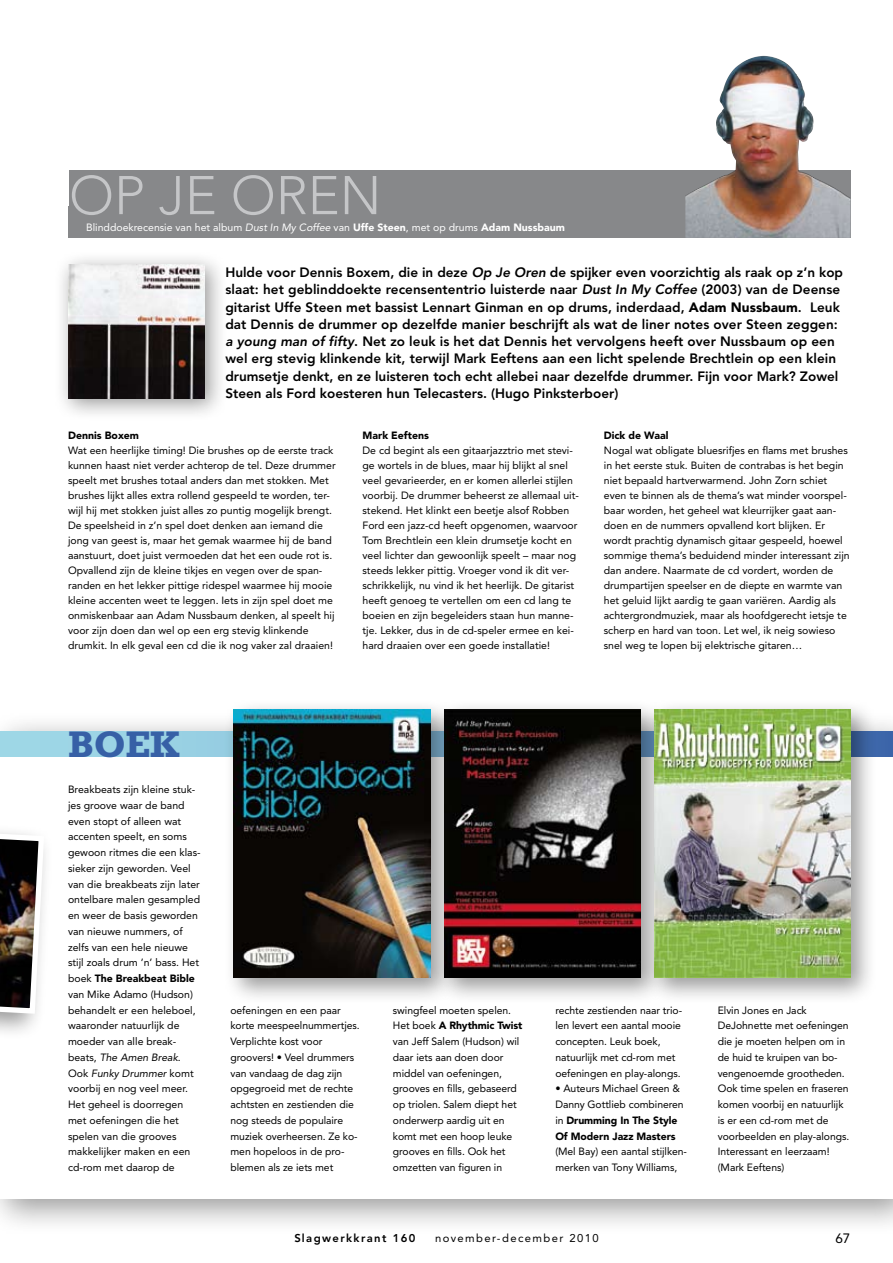
<style>
.page{position:relative;width:893px;height:1263px;background:#fff}
.page>*{position:absolute;margin:0;border:0;box-sizing:border-box;transform-origin:0 0}
.t1{font:300 53.85px "Avenir LT Std";color:#c5c6c8}
.t2{font:700 37.5px "Rockwell Std";color:#3760a6}
.t3{font:800 13.5px/17.2px "Avenir LT Std";letter-spacing:.005em;color:#000}
.t4{font:13.5px "Avenir LT Std";color:#000}
.t5{font:11.25px "Avenir LT Std";letter-spacing:.125em;color:#000}
.t6{font:800 11.25px "Avenir LT Std";letter-spacing:.125em;color:#000}
.t7{font:10.5px/15.8px "Avenir LT Std";color:#000}
.t8{font:10.5px "Avenir LT Std";color:#fff}
.t9{font:900 10.5px "Avenir LT Std";color:#000}
.s1{font-style:italic}
.s2{font-weight:900}
</style>
<div class="page">
<div style="left:0;top:710px;width:893px;height:524px;background:#000;opacity:.4"></div>
<div style="left:0;top:731px;width:893px;height:468px;background:#fff"></div>
<svg style="left:0;top:731px;width:893px;height:26px;background:#94cbe0"></svg>
<svg style="left:68px;top:170px;width:782px;height:68px;background:#8a8787"></svg>
<img style="left:731px;top:56px;width:34px;height:17px">
<div style="left:53px;top:249px;width:174px;height:171px;background:#000;opacity:.4"></div>
<img style="left:68px;top:265px;width:137px;height:134px">
<div style="left:0;top:810px;width:52px;height:229px;background:#000;opacity:.4"></div>
<img style="left:0;top:818px;width:47px;height:198px">
<div style="left:223px;top:698px;width:233px;height:305px;background:#000;opacity:.4"></div>
<img style="left:234px;top:709px;width:196px;height:268px">
<div style="left:433px;top:698px;width:233px;height:305px;background:#000;opacity:.4"></div>
<img style="left:444px;top:709px;width:196px;height:268px">
<div style="left:643px;top:698px;width:233px;height:305px;background:#000;opacity:.4"></div>
<img style="left:654px;top:709px;width:196px;height:268px">
<h1 class="t1" style="left:69px;top:164px;width:314px">OP JE OREN</h1>
<p class="t8" style="left:86px;top:221px;width:480px">Blinddoekrecensie van het album <span class="s1">Dust In My Coffee</span> van <span class="s2">Uffe Steen</span>, met op drums <span class="s2">Adam Nussbaum</span></p>
<p class="t3" style="left:225px;top:264px;width:619px">Hulde voor Dennis Boxem, die in deze <span class="s1">Op Je Oren</span> de spijker even voorzichtig als raak op z’n kop slaat: het geblinddoekte recensententrio luisterde naar <span class="s1">Dust In My Coffee</span> (2003) van de Deense gitarist Uffe Steen met bassist Lennart Ginman en op drums, inderdaad, <span class="s2">Adam Nussbaum</span>. Leuk dat Dennis de drummer op dezelfde manier beschrijft als wat de liner notes over Steen zeggen: <span class="s1">a young man of fifty</span>. Net zo leuk is het dat Dennis het vervolgens heeft over Nussbaum op een wel erg stevig klinkende kit, terwijl Mark Eeftens aan een licht spelende Brechtlein op een klein drumsetje denkt, en ze luisteren toch echt allebei naar dezelfde drummer. Fijn voor Mark? Zowel Steen als Ford koesteren hun Telecasters. (Hugo Pinksterboer)</p>
<p class="t9" style="left:68px;top:428px;width:72px">Dennis Boxem</p>
<p class="t7" style="left:68px;top:442px;width:269px;line-height:15px">Wat een heerlijke timing! Die brushes op de eerste track kunnen haast niet verder achterop de tel. Deze drummer speelt met brushes totaal anders dan met stokken. Met brushes lijkt alles extra rollend gespeeld te worden, ter&shy;wijl hij met stokken juist alles zo puntig mogelijk brengt.<br>De speelsheid in z’n spel doet denken aan iemand die jong van geest is, maar het gemak waarmee hij de band aanstuurt, doet juist vermoeden dat het een oude rot is.<br>Opvallend zijn de kleine tikjes en vegen over de span&shy;randen en het lekker pittige ridespel waarmee hij mooie kleine accenten weet te leggen. Iets in zijn spel doet me onmiskenbaar aan Adam Nussbaum denken, al speelt hij voor zijn doen dan wel op een erg stevig klinkende drumkit. In elk geval een cd die ik nog vaker zal draaien!</p>
<p class="t9" style="left:362px;top:429px;width:68px">Mark Eeftens</p>
<p class="t7" style="left:362px;top:442px;width:218px;line-height:15px">De cd begint als een gitaarjazztrio met stevi&shy;ge wortels in de blues, maar hij blijkt al snel veel gevarieerder, en er komen allerlei stijlen voorbij. De drummer beheerst ze allemaal uit&shy;stekend. Het klinkt een beetje alsof Robben Ford een jazz-cd heeft opgenomen, waarvoor Tom Brechtlein een klein drumsetje kocht en veel lichter dan gewoonlijk speelt – maar nog steeds lekker pittig. Vroeger vond ik dit ver&shy;schrikkelijk, nu vind ik het heerlijk. De gitarist heeft genoeg te vertellen om een cd lang te boeien en zijn begeleiders staan hun manne&shy;tje. Lekker, dus in de cd-speler ermee en kei&shy;hard draaien over een goede installatie!</p>
<p class="t9" style="left:604px;top:429px;width:66px">Dick de Waal</p>
<p class="t7" style="left:604px;top:443px;width:247px;line-height:15px">Nogal wat obligate bluesrifjes en flams met brushes in het eerste stuk. Buiten de contrabas is het begin niet bepaald hartverwarmend. John Zorn schiet even te binnen als de thema’s wat minder voorspel&shy;baar worden, het geheel wat kleurrijker gaat aan&shy;doen en de nummers opvallend kort blijken. Er wordt prachtig dynamisch gitaar gespeeld, hoewel sommige thema’s beduidend minder interessant zijn dan andere. Naarmate de cd vordert, worden de drumpartijen speelser en de diepte en warmte van het geluid lijkt aardig te gaan variëren. Aardig als achtergrondmuziek, maar als hoofdgerecht ietsje te scherp en hard van toon. Let wel, ik neig sowieso snel weg te lopen bij elektrische gitaren…</p>
<h2 class="t2" style="left:68px;top:722px;width:28px">BOE</h2>
<h2 class="t2" style="left:150px;top:722px;width:31px">K</h2>
<p class="t7" style="left:68px;top:782px;width:134px">Breakbeats zijn kleine stuk&shy;jes groove waar de band even stopt of alleen wat accenten speelt, en soms gewoon ritmes die een klas&shy;sieker zijn geworden. Veel van die breakbeats zijn later ontelbare malen gesampled en weer de basis geworden van nieuwe nummers, of zelfs van een hele nieuwe stijl zoals drum ’n’ bass. Het boek <span class="s2">The Breakbeat Bible </span>van Mike Adamo (Hudson) behandelt er een heleboel, waaronder natuurlijk de moeder van alle break&shy;beats, <span class="s1">The Amen Break</span>.<br>Ook <span class="s1">Funky Drummer</span> komt voorbij en nog veel meer.<br>Het geheel is doorregen met oefeningen die het spelen van die grooves makkelijker maken en een cd-rom met daarop de</p>
<p class="t7" style="left:230px;top:1002px;width:131px">oefeningen en een paar korte meespeelnummertjes.<br>Verplichte kost voor groovers! • Veel drummers van vandaag de dag zijn opgegroeid met de rechte achtsten en zestienden die nog steeds de populaire muziek overheersen. Ze ko&shy;men hopeloos in de pro&shy;blemen als ze iets met</p>
<p class="t7" style="left:393px;top:1002px;width:131px">swingfeel moeten spelen.<br>Het boek <span class="s2">A Rhythmic Twist </span>van Jeff Salem (Hudson) wil daar iets aan doen door middel van oefeningen, grooves en fills, gebaseerd op triolen. Salem diept het onderwerp aardig uit en komt met een hoop leuke grooves en fills. Ook het omzetten van figuren in</p>
<p class="t7" style="left:555px;top:1002px;width:128px">rechte zestienden naar trio&shy;len levert een aantal mooie concepten. Leuk boek, natuurlijk met cd-rom met oefeningen en play-alongs.</p>
<p class="t7" style="left:555px;top:1081px;width:130px">• Auteurs Michael Green &amp;<br>Danny Gottlieb combineren in <span class="s2">Drumming In The Style<br>Of Modern Jazz Masters</span></p>
<p class="t7" style="left:555px;top:1144px;width:133px">(Mel Bay) een aantal stijlken&shy;merken van Tony Williams,</p>
<p class="t7" style="left:718px;top:1002px;width:133px">Elvin Jones en Jack<br>DeJohnette met oefeningen die je moeten helpen om in de huid te kruipen van bo&shy;vengenoemde grootheden.<br>Ook time spelen en fraseren komen voorbij en natuurlijk is er een cd-rom met de voorbeelden en play-alongs.<br>Interessant en leerzaam! (Mark Eeftens)</p>
<p class="t6" style="left:294px;top:1231px;width:123px">Slagwerkkrant 160</p>
<p class="t5" style="left:435px;top:1231px;width:165px">november-december 2010</p>
<p class="t4" style="left:835px;top:1231px;width:17px">67</p>
</div>
